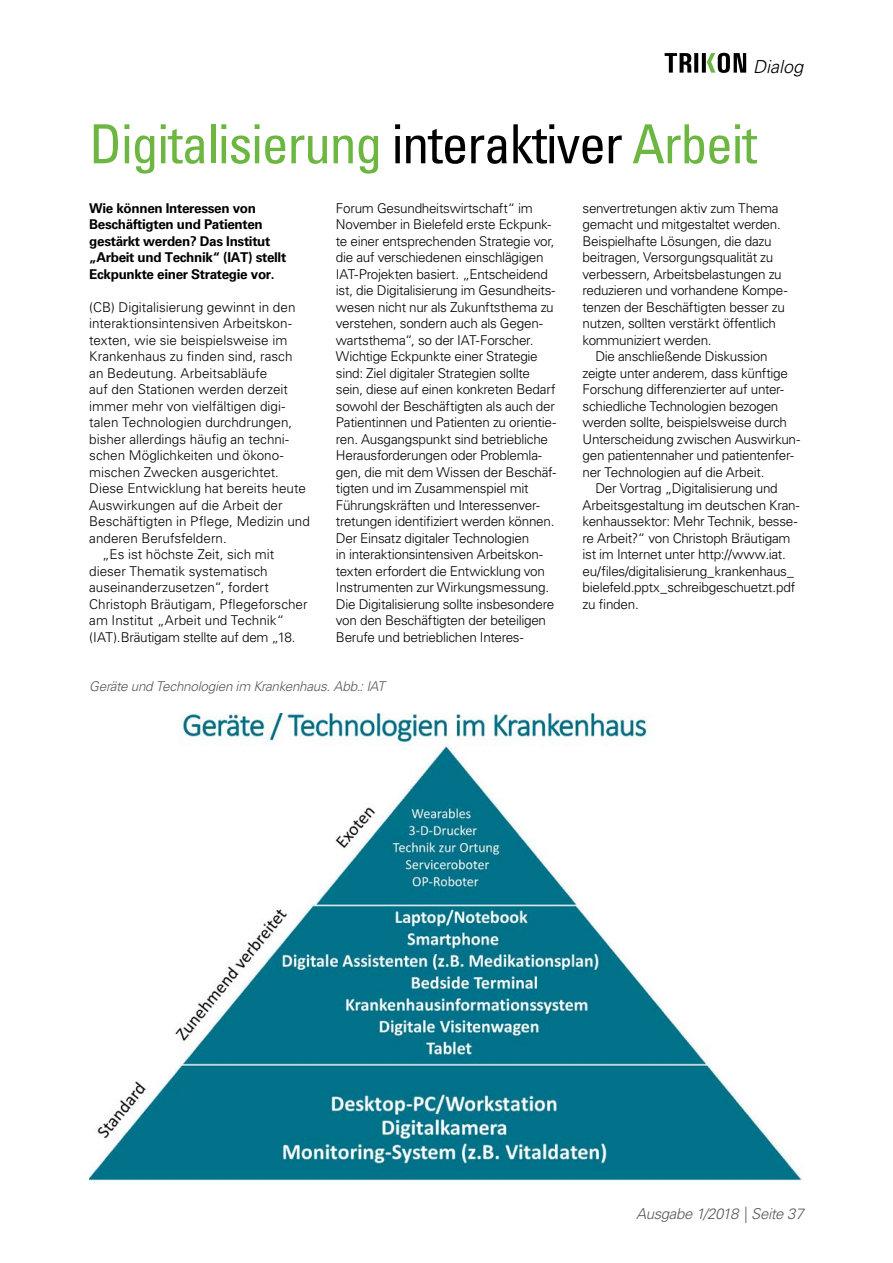
<style>
.page{position:relative;width:893px;height:1263px;background:#fff}
.page>*{position:absolute;margin:0;border:0;box-sizing:border-box;transform-origin:0 0}
.t1{font:condensed 54px "Univers LT Std";letter-spacing:-.025em;color:#6cb641}
.t2{font:italic 300 18px "Univers LT Std";color:#000}
.t3{font:italic 300 15px "Univers LT Std";letter-spacing:-.025em;color:#58595b}
.t4{font:300 13.5px/16.5px "Univers LT Std";letter-spacing:-.02em;color:#000}
.t5{font:300 13.5px "Univers LT Std";color:#000}
.t6{font:700 13.5px/16.5px "Univers LT Std";letter-spacing:-.025em;color:#000}
.t7{font:italic 300 13.5px "Univers LT Std";letter-spacing:-.02em;color:#58595b}
.s1{color:#000}
</style>
<div class="page">
<svg style="left:665px;top:53px;width:81px;height:20px"></svg>
<img style="left:89px;top:713px;width:713px;height:469px">
<h2 class="t2" style="left:753px;top:55px;width:52px">Dialog</h2>
<h1 class="t1" style="left:89px;top:110px;width:669px">Digitalisierung <span class="s1">interaktiver</span> Arbeit</h1>
<p class="t6" style="left:89px;top:200px;width:198px">Wie können Interessen von<br>Beschäftigten und Patienten gestärkt werden? Das Institut „Arbeit und Technik“ (IAT) stellt<br>Eckpunkte einer Strategie vor.</p>
<p class="t5" style="left:89px;top:299px;width:208px">(CB) Digitalisierung gewinnt in den</p>
<p class="t4" style="left:89px;top:315px;width:204px">interaktionsintensiven Arbeitskon-</p>
<p class="t4" style="left:89px;top:332px;width:200px">texten, wie sie beispielsweise im</p>
<p class="t5" style="left:89px;top:348px;width:205px">Krankenhaus zu finden sind, rasch</p>
<p class="t5" style="left:89px;top:365px;width:179px">an Bedeutung. Arbeitsabläufe</p>
<p class="t5" style="left:89px;top:381px;width:200px">auf den Stationen werden derzeit</p>
<p class="t5" style="left:89px;top:398px;width:197px">immer mehr von vielfältigen digi-</p>
<p class="t5" style="left:89px;top:414px;width:205px">talen Technologien durchdrungen,</p>
<p class="t5" style="left:89px;top:431px;width:201px">bisher allerdings häufig an techni-</p>
<p class="t5" style="left:89px;top:447px;width:196px">schen Möglichkeiten und ökono-</p>
<p class="t5" style="left:89px;top:464px;width:191px">mischen Zwecken ausgerichtet.</p>
<p class="t5" style="left:89px;top:480px;width:218px">Diese Entwicklung hat bereits heute</p>
<p class="t5" style="left:89px;top:497px;width:195px">Auswirkungen auf die Arbeit der</p>
<p class="t5" style="left:89px;top:513px;width:222px">Beschäftigten in Pflege, Medizin und</p>
<p class="t5" style="left:89px;top:530px;width:139px">anderen Berufsfeldern.</p>
<p class="t5" style="left:102px;top:546px;width:174px">„Es ist höchste Zeit, sich mit</p>
<p class="t4" style="left:89px;top:563px;width:180px">dieser Thematik systematisch</p>
<p class="t5" style="left:89px;top:579px;width:181px">auseinanderzusetzen“, fordert</p>
<p class="t5" style="left:89px;top:596px;width:220px">Christoph Bräutigam, Pflegeforscher</p>
<p class="t5" style="left:89px;top:612px;width:196px">am Institut „Arbeit und Technik“</p>
<p class="t4" style="left:89px;top:629px;width:208px">(IAT).Bräutigam stellte auf dem „18.</p>
<p class="t4" style="left:336px;top:200px;width:222px">Forum Gesundheitswirtschaft“ im November in Bielefeld erste Eckpunk&shy;te einer entsprechenden Strategie vor, die auf verschiedenen einschlägigen IAT-Projekten basiert. „Entscheidend ist, die Digitalisierung im Gesundheits&shy;wesen nicht nur als Zukunftsthema zu verstehen, sondern auch als Gegen&shy;wartsthema“, so der IAT-Forscher.<br>Wichtige Eckpunkte einer Strategie sind: Ziel digitaler Strategien sollte sein, diese auf einen konkreten Bedarf sowohl der Beschäftigten als auch der Patientinnen und Patienten zu orientie&shy;ren. Ausgangspunkt sind betriebliche Herausforderungen oder Problemla&shy;gen, die mit dem Wissen der Beschäf&shy;tigten und im Zusammenspiel mit Führungskräften und Interessenver&shy;tretungen identifiziert werden können.<br>Der Einsatz digitaler Technologien<br>in interaktionsintensiven Arbeitskon&shy;texten erfordert die Entwicklung von Instrumenten zur Wirkungsmessung.<br>Die Digitalisierung sollte insbesondere von den Beschäftigten der beteiligen Berufe und betrieblichen Interes-</p>
<p class="t4" style="left:583px;top:200px;width:206px">senvertretungen aktiv zum Thema gemacht und mitgestaltet werden.<br>Beispielhafte Lösungen, die dazu beitragen, Versorgungsqualität zu verbessern, Arbeitsbelastungen zu reduzieren und vorhandene Kompe&shy;tenzen der Beschäftigten besser zu nutzen, sollten verstärkt öffentlich kommuniziert werden.</p>
<p class="t4" style="left:595px;top:348px;width:174px">Die anschließende Diskussion</p>
<p class="t4" style="left:583px;top:365px;width:207px">zeigte unter anderem, dass künftige</p>
<p class="t4" style="left:583px;top:381px;width:203px">Forschung differenzierter auf unter-</p>
<p class="t4" style="left:583px;top:398px;width:197px">schiedliche Technologien bezogen</p>
<p class="t4" style="left:583px;top:414px;width:206px">werden sollte, beispielsweise durch</p>
<p class="t4" style="left:583px;top:431px;width:219px">Unterscheidung zwischen Auswirkun-</p>
<p class="t4" style="left:583px;top:447px;width:213px">gen patientennaher und patientenfer-</p>
<p class="t4" style="left:583px;top:464px;width:183px">ner Technologien auf die Arbeit.</p>
<p class="t4" style="left:595px;top:480px;width:184px">Der Vortrag „Digitalisierung und</p>
<p class="t4" style="left:583px;top:497px;width:219px">Arbeitsgestaltung im deutschen Kran-</p>
<p class="t4" style="left:583px;top:513px;width:216px">kenhaussektor: Mehr Technik, besse-</p>
<p class="t4" style="left:583px;top:530px;width:209px">re Arbeit?“ von Christoph Bräutigam</p>
<p class="t4" style="left:583px;top:546px;width:205px">ist im Internet unter http://www.iat.</p>
<p class="t4" style="left:583px;top:563px;width:213px">eu/files/digitalisierung_krankenhaus_</p>
<p class="t4" style="left:583px;top:579px;width:214px">bielefeld.pptx_schreibgeschuetzt.pdf</p>
<p class="t4" style="left:583px;top:596px;width:58px">zu finden.</p>
<p class="t7" style="left:89px;top:678px;width:297px">Geräte und Technologien im Krankenhaus. Abb.: IAT</p>
<p class="t3" style="left:636px;top:1205px;width:169px">Ausgabe 1/2018 | Seite 37</p>
</div>
